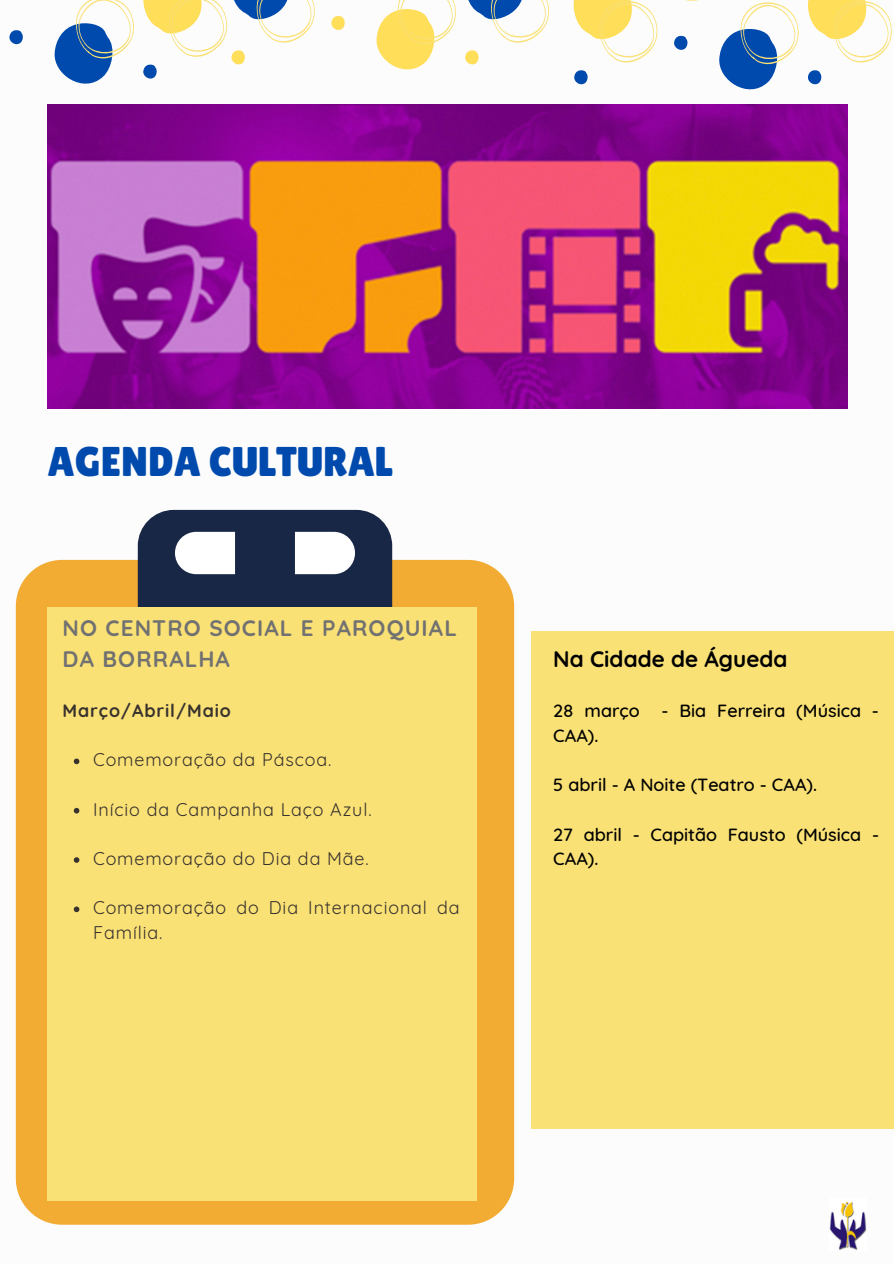
<style>
.page{position:relative;width:894px;height:1264px;background:#fff}
.page>*{position:absolute;margin:0;border:0;box-sizing:border-box;transform-origin:0 0}
.t1{font:41.55px "Lilita One";color:#004aad}
.t2{font:700 22.5px "Quicksand";color:#000}
.t3{font:700 22.35px/30.3px "Quicksand";letter-spacing:.05em;color:#717171}
.t4{font:18px/24.6px "Quicksand";letter-spacing:.05em;color:#38322e}
.t5{font:500 18px/24.8px "Quicksand";color:#000}
.t6{font:700 18px "Quicksand";letter-spacing:.05em;color:#38322e}
</style>
<div class="page">
<img style="left:48px;top:105px;width:798px;height:303px">
<div style="left:531px;top:631px;width:362px;height:498px;background:#fae175"></div>
<svg style="left:9px;top:30px;width:14px;height:15px"></svg>
<svg style="left:54px;top:0;width:80px;height:84px"></svg>
<svg style="left:143px;top:0;width:172px;height:79px"></svg>
<svg style="left:331px;top:16px;width:14px;height:14px"></svg>
<svg style="left:465px;top:50px;width:14px;height:15px"></svg>
<svg style="left:376px;top:0;width:80px;height:69px"></svg>
<svg style="left:468px;top:0;width:81px;height:43px"></svg>
<svg style="left:573px;top:0;width:319px;height:89px"></svg>
<img style="left:829px;top:1201px;width:37px;height:48px">
<div style="left:16px;top:560px;width:498px;height:664px;background:#f2ac34;border-radius:46px"></div>
<svg style="left:138px;top:510px;width:254px;height:97px"></svg>
<div style="left:48px;top:607px;width:429px;height:592px;background:#fae175"></div>
<svg style="left:74px;top:758px;width:5px;height:6px"></svg>
<svg style="left:74px;top:808px;width:5px;height:5px"></svg>
<svg style="left:74px;top:857px;width:5px;height:5px"></svg>
<svg style="left:74px;top:906px;width:5px;height:6px"></svg>
<h1 class="t1" style="left:48px;top:438px;width:347px">AGENDA CULTURAL</h1>
<p class="t3" style="left:63px;top:613px;width:396px">NO CENTRO SOCIAL E PAROQUIAL<br>DA BORRALHA</p>
<p class="t6" style="left:63px;top:699px;width:170px">Março/Abril/Maio</p>
<p class="t4" style="left:93px;top:747px;width:240px">Comemoração da Páscoa.</p>
<p class="t4" style="left:93px;top:796px;width:280px">Início da Campanha Laço Azul.</p>
<p class="t4" style="left:93px;top:846px;width:277px">Comemoração do Dia da Mãe.</p>
<p class="t4" style="left:93px;top:895px;width:368px">Comemoração do Dia Internacional da<br>Família.</p>
<p class="t2" style="left:553px;top:645px;width:235px">Na Cidade de Águeda</p>
<p class="t5" style="left:553px;top:697px;width:327px">28 março - Bia Ferreira (Música -<br>CAA).</p>
<p class="t5" style="left:553px;top:772px;width:265px">5 abril - A Noite (Teatro - CAA).</p>
<p class="t5" style="left:553px;top:821px;width:327px">27 abril - Capitão Fausto (Música -<br>CAA).</p>
</div>
